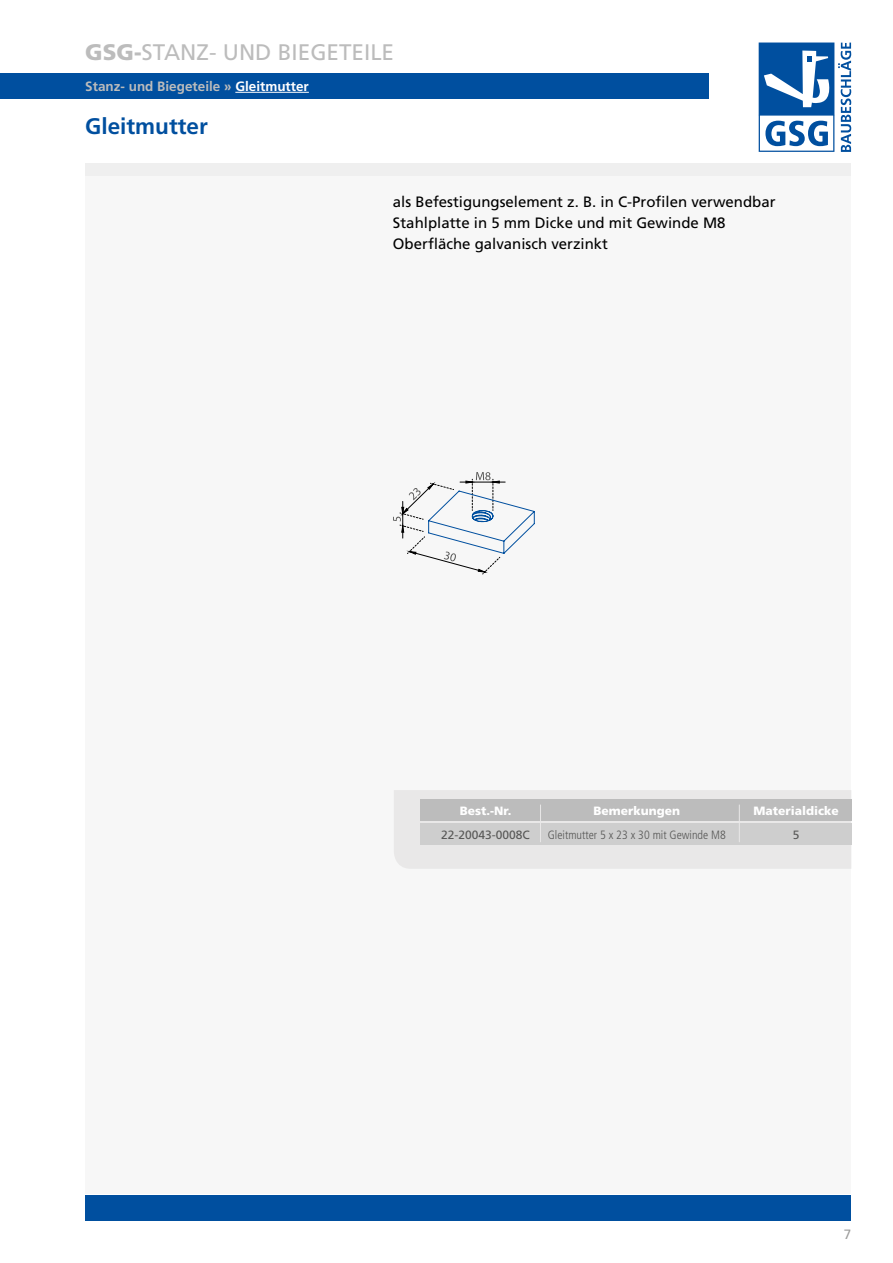
<style>
.page{position:relative;width:893px;height:1263px;background:#fff}
.page>*{position:absolute;margin:0;border:0;box-sizing:border-box;transform-origin:0 0}
.t1{font:22.5px "Frutiger";color:#bcbcbc}
.t2{font:700 22.5px "Frutiger";color:#004f9f}
.t3{font:15px/21px "Frutiger";color:#000}
.t4{font:700 13.5px "Frutiger";color:#bcbcbc}
.t5{font:13.5px "Frutiger";color:#9d9d9c}
.t6{font:900 12px "Frutiger";color:#fff}
.t7{font:300 condensed 12px "Frutiger";color:#575756}
.t8{font:12px "Frutiger";color:#575756}
.s1{font-weight:900}
.s2{color:#fff}
</style>
<div class="page">
<div style="left:85px;top:174px;width:766px;height:1019px;background:#f7f7f7"></div>
<svg style="left:759px;top:43px;width:92px;height:109px"></svg>
<div style="left:85px;top:1195px;width:766px;height:25px;background:#004f9f"></div>
<div style="left:1px;top:74px;width:708px;height:25px;background:#004f9f"></div>
<div style="left:85px;top:163px;width:766px;height:13px;background:#efefef"></div>
<hr style="left:235px;top:92px;width:74px;height:1px;background:#fff">
<svg style="left:393px;top:472px;width:142px;height:102px"></svg>
<div style="left:394px;top:790px;width:457px;height:79px;background:#e9e8e8"></div>
<div style="left:420px;top:799px;width:431px;height:22px;background:#bcbcbc"></div>
<div style="left:420px;top:823px;width:431px;height:22px;background:#cecece"></div>
<hr style="left:540px;top:805px;width:1px;height:37px;background:#e9e8e8">
<hr style="left:739px;top:805px;width:1px;height:37px;background:#e9e8e8">
<h1 class="t1" style="left:85px;top:39px;width:310px"><span class="s1">GSG-</span>STANZ- UND BIEGETEILE</h1>
<p class="t4" style="left:85px;top:78px;width:225px">Stanz- und Biegeteile » <span class="s2">Gleitmutter</span></p>
<h1 class="t2" style="left:85px;top:113px;width:124px">Gleitmutter</h1>
<p class="t3" style="left:393px;top:191px;width:384px">als Befestigungselement z. B. in C-Profilen verwendbar<br>Stahlplatte in 5 mm Dicke und mit Gewinde M8<br>Oberfläche galvanisch verzinkt</p>
<p class="t6" style="left:460px;top:803px;width:53px">Best.-Nr.</p>
<p class="t8" style="left:441px;top:828px;width:90px">22-20043-0008C</p>
<p class="t6" style="left:593px;top:803px;width:88px">Bemerkungen</p>
<p class="t7" style="left:548px;top:828px;width:179px">Gleitmutter 5 x 23 x 30 mit Gewinde M8</p>
<p class="t6" style="left:753px;top:803px;width:87px">Materialdicke</p>
<p class="t8" style="left:793px;top:828px;width:8px">5</p>
<p class="t5" style="left:844px;top:1227px;width:9px">7</p>
</div>
